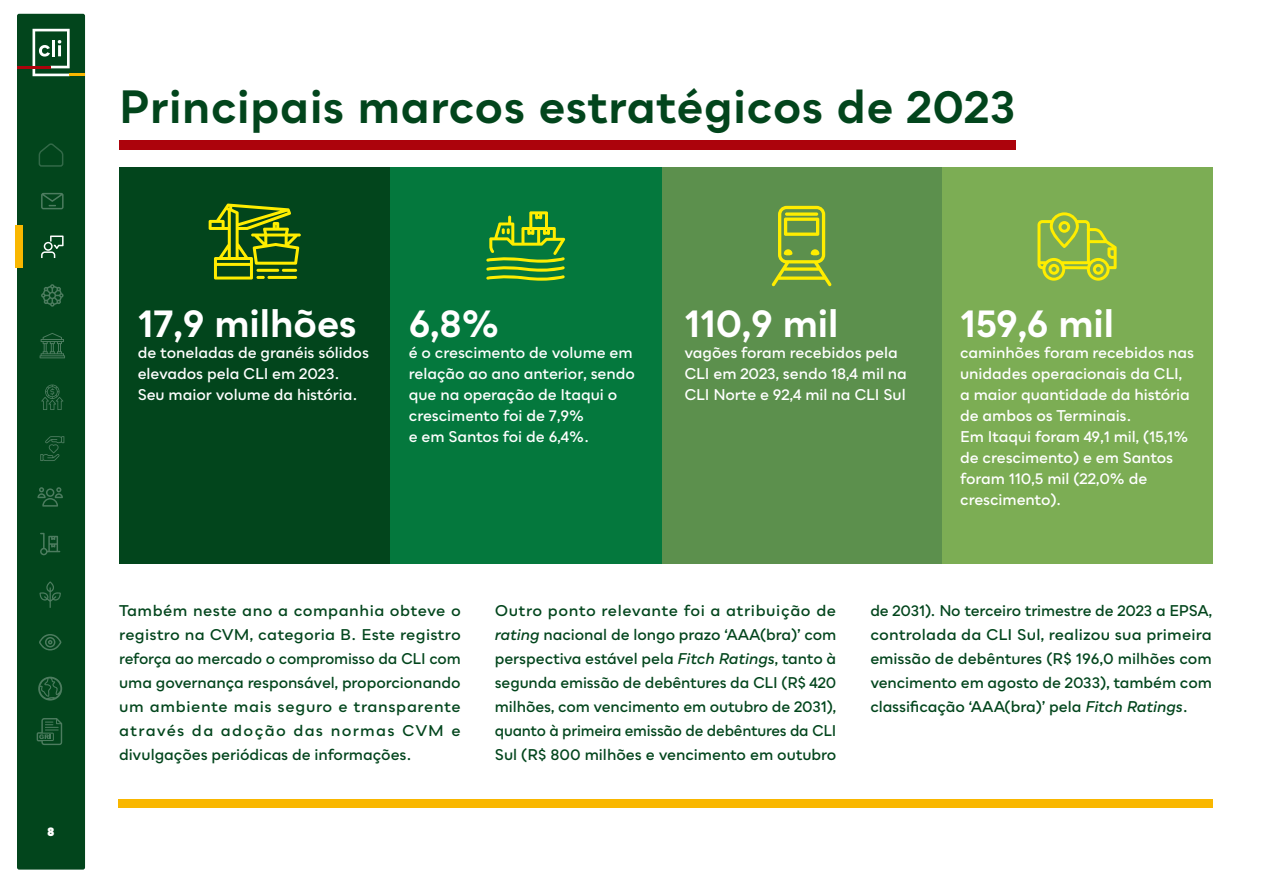
<style>
.page{position:relative;width:1263px;height:893px;background:#fff}
.page>*{position:absolute;margin:0;border:0;box-sizing:border-box;transform-origin:0 0}
.t1{font:700 45px "Bozon";letter-spacing:.015em;color:#02451c}
.t2{font:700 37.5px "Bozon";color:#fff}
.t3{font:600 15px/24px "Bozon";letter-spacing:-.005em;color:#02451c;text-align:justify}
.t4{font:600 15px/21px "Bozon";letter-spacing:-.005em;color:#fff}
.t5{font:900 12px "Bozon";color:#fff}
.s1{font-style:italic}
</style>
<div class="page">
<div style="left:118px;top:799px;width:1094px;height:9px;background:#f9b700"></div>
<div style="left:119px;top:140px;width:896px;height:9px;background:#ac030c"></div>
<div style="left:119px;top:167px;width:271px;height:396px;background:#02451c"></div>
<div style="left:941px;top:167px;width:271px;height:396px;background:#7cad54"></div>
<div style="left:661px;top:167px;width:280px;height:396px;background:#5c904d"></div>
<div style="left:390px;top:167px;width:271px;height:396px;background:#04783d"></div>
<div style="left:17px;top:14px;width:68px;height:856px;background:#02451c;border-radius:2px"></div>
<div style="left:16px;top:225px;width:7px;height:43px;background:#f9b700"></div>
<hr style="left:17px;top:66px;width:34px;height:2px;background:#ac030c">
<svg style="left:33px;top:29px;width:52px;height:47px"></svg>
<svg style="left:41px;top:193px;width:23px;height:17px"></svg>
<div style="left:16px;top:137px;width:69px;height:43px;background:#02451c"></div>
<svg style="left:41px;top:235px;width:23px;height:23px"></svg>
<svg style="left:41px;top:284px;width:23px;height:23px"></svg>
<svg style="left:39px;top:333px;width:26px;height:26px"></svg>
<svg style="left:41px;top:384px;width:23px;height:26px"></svg>
<svg style="left:40px;top:436px;width:25px;height:25px"></svg>
<svg style="left:37px;top:487px;width:26px;height:20px"></svg>
<svg style="left:40px;top:532px;width:21px;height:24px"></svg>
<svg style="left:39px;top:581px;width:22px;height:27px"></svg>
<svg style="left:39px;top:634px;width:23px;height:17px"></svg>
<svg style="left:38px;top:676px;width:25px;height:25px"></svg>
<svg style="left:36px;top:718px;width:27px;height:27px"></svg>
<svg style="left:486px;top:211px;width:79px;height:70px"></svg>
<svg style="left:1037px;top:212px;width:79px;height:69px"></svg>
<svg style="left:209px;top:204px;width:92px;height:76px"></svg>
<hr style="left:256px;top:269px;width:23px;height:3px;background:#ffed00;border-radius:2px">
<hr style="left:282px;top:269px;width:15px;height:3px;background:#ffed00;border-radius:2px">
<svg style="left:771px;top:206px;width:61px;height:80px"></svg>
<h1 class="t1" style="left:119px;top:77px;width:898px">Principais marcos estratégicos de 2023</h1>
<p class="t5" style="left:48px;top:823px;width:8px">8</p>
<h2 class="t2" style="left:138px;top:299px;width:221px">17,9 milhões</h2>
<p class="t4" style="left:138px;top:342px;width:233px">de toneladas de granéis sólidos elevados pela CLI em 2023.<br>Seu maior volume da história.</p>
<h2 class="t2" style="left:409px;top:299px;width:92px">6,8%</h2>
<p class="t4" style="left:409px;top:342px;width:228px">é o crescimento de volume em relação ao ano anterior, sendo que na operação de Itaqui o crescimento foi de 7,9%<br>e em Santos foi de 6,4%.</p>
<h2 class="t2" style="left:684px;top:299px;width:155px">110,9 mil</h2>
<p class="t4" style="left:684px;top:342px;width:224px">vagões foram recebidos pela<br>CLI em 2023, sendo 18,4 mil na<br>CLI Norte e 92,4 mil na CLI Sul</p>
<h2 class="t2" style="left:960px;top:299px;width:156px">159,6 mil</h2>
<p class="t4" style="left:960px;top:342px;width:235px">caminhões foram recebidos nas unidades operacionais da CLI, a maior quantidade da história de ambos os Terminais.<br>Em Itaqui foram 49,1 mil, (15,1% de crescimento) e em Santos foram 110,5 mil (22,0% de crescimento).</p>
<p class="t3" style="left:119px;top:598px;width:343px">Também neste ano a companhia obteve o registro na CVM, categoria B. Este registro reforça ao mercado o compromisso da CLI com uma governança responsável, proporcionando um ambiente mais seguro e transparente através da adoção das normas CVM e divulgações periódicas de informações.</p>
<p class="t3" style="left:495px;top:598px;width:343px">Outro ponto relevante foi a atribuição de <span class="s1">rating</span> nacional de longo prazo ‘AAA(bra)’ com perspectiva estável pela <span class="s1">Fitch Ratings</span>, tanto à segunda emissão de debêntures da CLI (R$ 420 milhões, com vencimento em outubro de 2031), quanto à primeira emissão de debêntures da CLI Sul (R$ 800 milhões e vencimento em outubro</p>
<p class="t3" style="left:870px;top:598px;width:343px">de 2031). No terceiro trimestre de 2023 a EPSA, controlada da CLI Sul, realizou sua primeira emissão de debêntures (R$ 196,0 milhões com vencimento em agosto de 2033), também com classificação ‘AAA(bra)’ pela <span class="s1">Fitch Ratings</span>.</p>
</div>
